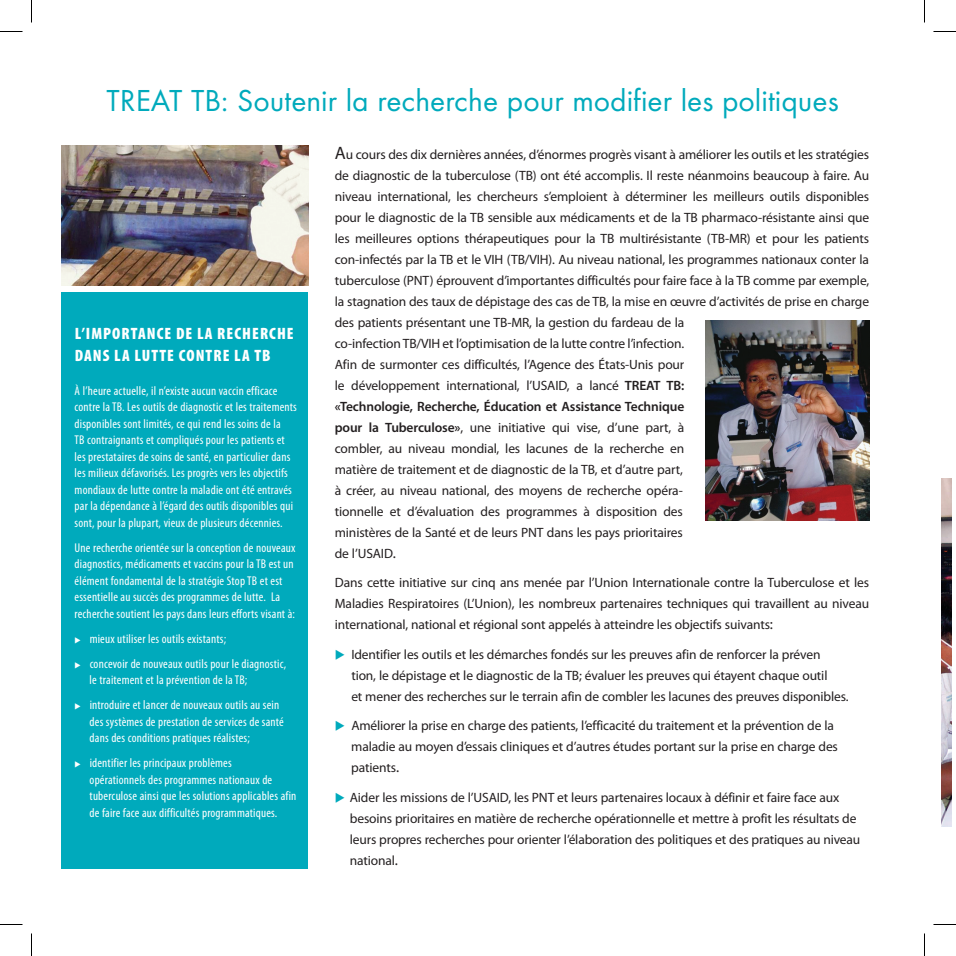
<style>
.page{position:relative;width:956px;height:956px;background:#fff}
.page>*{position:absolute;margin:0;border:0;box-sizing:border-box;transform-origin:0 0}
.t1{font:31.5px "Futura T";color:#00aabc}
.t2{font:900 condensed 16.5px/22.5px "Myriad Pro";letter-spacing:.065em;color:#fff}
.t3{font:13.5px/21px "Myriad Pro";letter-spacing:-.01em;color:#231f20}
.t4{font:condensed 12.75px/16.5px "Myriad Pro";letter-spacing:.015em;color:#fff}
.s1{font-size:18px}
.s2{font-weight:600}
.s3{font-size:15px}
.s4{color:#00aabc}
</style>
<div class="page">
<div style="left:61px;top:293px;width:247px;height:576px;background:#00aabc"></div>
<img style="left:941px;top:478px;width:10px;height:348px">
<img style="left:61px;top:145px;width:247px;height:140px">
<img style="left:705px;top:321px;width:164px;height:199px">
<svg style="left:0;top:31px;width:22px;height:1px"></svg>
<svg style="left:933px;top:31px;width:23px;height:1px"></svg>
<svg style="left:0;top:924px;width:22px;height:1px"></svg>
<svg style="left:933px;top:924px;width:23px;height:1px"></svg>
<svg style="left:31px;top:0;width:1px;height:23px"></svg>
<svg style="left:31px;top:933px;width:1px;height:23px"></svg>
<svg style="left:924px;top:0;width:1px;height:23px"></svg>
<svg style="left:924px;top:933px;width:1px;height:23px"></svg>
<h1 class="t1" style="left:107px;top:83px;width:734px">TREAT TB: Soutenir la recherche pour modifier les politiques</h1>
<p class="t2" style="left:75px;top:321px;width:220px">L’IMPORTANCE DE LA RECHERCHE<br>DANS LA LUTTE CONTRE LA TB</p>
<p class="t4" style="left:75px;top:382px;width:224px">À l’heure actuelle, il n’existe aucun vaccin efficace contre la TB. Les outils de diagnostic et les traitements disponibles sont limités, ce qui rend les soins de la<br>TB contraignants et compliqués pour les patients et les prestataires de soins de santé, en particulier dans les milieux défavorisés. Les progrès vers les objectifs mondiaux de lutte contre la maladie ont été entravés par la dépendance à l’égard des outils disponibles qui sont, pour la plupart, vieux de plusieurs décennies.</p>
<p class="t4" style="left:75px;top:539px;width:222px">Une recherche orientée sur la conception de nouveaux diagnostics, médicaments et vaccins pour la TB est un élément fondamental de la stratégie Stop TB et est essentielle au succès des programmes de lutte. La recherche soutient les pays dans leurs efforts visant à:</p>
<p class="t4" style="left:75px;top:630px;width:153px">◆ mieux utiliser les outils existants;</p>
<p class="t4" style="left:90px;top:655px;width:198px;text-indent:-15px">◆ concevoir de nouveaux outils pour le diagnostic, le traitement et la prévention de la TB;</p>
<p class="t4" style="left:90px;top:697px;width:196px;text-indent:-15px">◆ introduire et lancer de nouveaux outils au sein des systèmes de prestation de services de santé dans des conditions pratiques réalistes;</p>
<p class="t4" style="left:90px;top:755px;width:208px;text-indent:-15px">◆ identifier les principaux problèmes<br>opérationnels des programmes nationaux de tuberculose ainsi que les solutions applicables afin de faire face aux difficultés programmatiques.</p>
<p class="t3" style="left:335px;top:144px;width:536px"><span class="s1">A</span>u cours des dix dernières années, d’énormes progrès visant à améliorer les outils et les stratégies de diagnostic de la tuberculose (TB) ont été accomplis. Il reste néanmoins beaucoup à faire. Au niveau international, les chercheurs s’emploient à déterminer les meilleurs outils disponibles pour le diagnostic de la TB sensible aux médicaments et de la TB pharmaco-résistante ainsi que les meilleures options thérapeutiques pour la TB multirésistante (TB-MR) et pour les patients con-infectés par la TB et le VIH (TB/VIH). Au niveau national, les programmes nationaux conter la tuberculose (PNT) éprouvent d’importantes difficultés pour faire face à la TB comme par exemple, la stagnation des taux de dépistage des cas de TB, la mise en œuvre d’activités de prise en charge des patients présentant une TB-MR, la gestion du fardeau de la<br>co-infection TB/VIH et l’optimisation de la lutte contre l’infection.<br>Afin de surmonter ces difficultés, l’Agence des États-Unis pour<br>le développement international, l’USAID, a lancé <span class="s2">TREAT TB:<br>«Technologie, Recherche, Éducation et Assistance Technique<br>pour la Tuberculose»</span>, une initiative qui vise, d’une part, à<br>combler, au niveau mondial, les lacunes de la recherche en<br>matière de traitement et de diagnostic de la TB, et d’autre part,<br>à créer, au niveau national, des moyens de recherche opéra-<br>tionnelle et d’évaluation des programmes à disposition des<br>ministères de la Santé et de leurs PNT dans les pays prioritaires<br>de l’USAID<span class="s3">.</span></p>
<p class="t3" style="left:335px;top:572px;width:536px;text-align:justify">Dans cette initiative sur cinq ans menée par l’Union Internationale contre la Tuberculose et les Maladies Respiratoires (L’Union), les nombreux partenaires techniques qui travaillent au niveau international, national et régional sont appelés à atteindre les objectifs suivants<span class="s3">:</span></p>
<p class="t3" style="left:351px;top:644px;width:499px;text-indent:-16px"><span class="s4">◆</span> Identifier les outils et les démarches fondés sur les preuves afin de renforcer la préven tion, le dépistage et le diagnostic de la TB; évaluer les preuves qui étayent chaque outil<br>et mener des recherches sur le terrain afin de combler les lacunes des preuves disponibles.</p>
<p class="t3" style="left:351px;top:715px;width:488px;text-indent:-16px"><span class="s4">◆</span> Améliorer la prise en charge des patients, l’efficacité du traitement et la prévention de la maladie au moyen d’essais cliniques et d’autres études portant sur la prise en charge des patients<span class="s3">.</span></p>
<p class="t3" style="left:350px;top:787px;width:512px;text-indent:-15px"><span class="s4">◆</span> Aider les missions de l’USAID, les PNT et leurs partenaires locaux à définir et faire face aux besoins prioritaires en matière de recherche opérationnelle et mettre à profit les résultats de leurs propres recherches pour orienter l’élaboration des politiques et des pratiques au niveau national<span class="s3">.</span></p>
</div>
